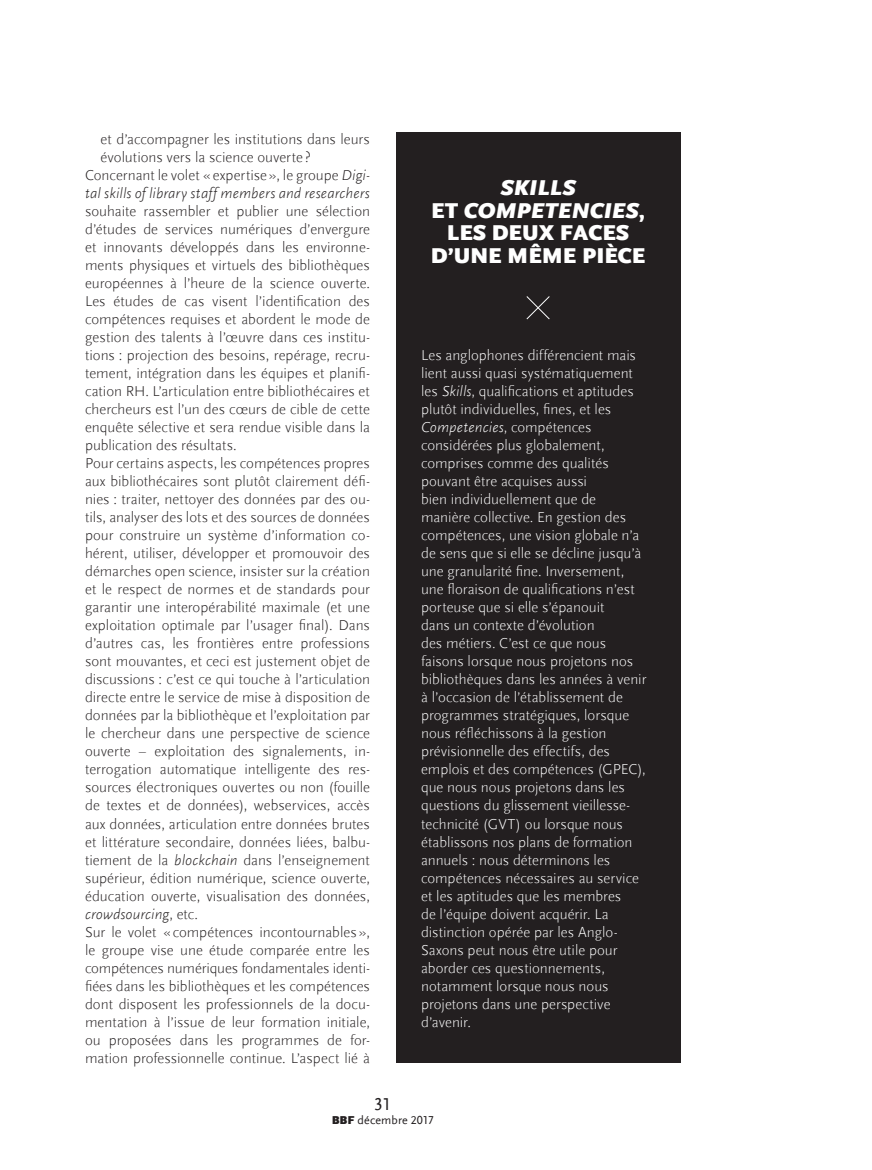
<style>
.page{position:relative;width:872px;height:1170px;background:#fff}
.page>*{position:absolute;margin:0;border:0;box-sizing:border-box;transform-origin:0 0}
.t1{font:900 22.5px/22.5px "Scala Sans";color:#fff;text-align:center}
.t2{font:18px "Scala Sans LF";color:#231f20}
.t3{font:300 15px/18px "Scala Sans";color:#231f20}
.t4{font:300 15px/18px "Scala Sans";color:#fff}
.t5{font:italic 300 15px "Scala Sans";letter-spacing:.005em;color:#231f20}
.t6{font:12px "Scala Sans LF";letter-spacing:.01em;color:#231f20}
.s1{font-style:italic}
.s2{font-family:"Scala Sans";font-weight:900}
</style>
<div class="page">
<div style="left:395px;top:132px;width:285px;height:930px;background:#231f20"></div>
<svg style="left:526px;top:296px;width:24px;height:24px"></svg>
<p class="t3" style="left:101px;top:130px;width:271px">et d’accompagner les institutions dans leurs</p>
<p class="t3" style="left:101px;top:148px;width:212px">évolutions vers la science ouverte ?</p>
<p class="t3" style="left:85px;top:166px;width:286px">Concernant le volet «expertise», le groupe <span class="s1">Digi-</span></p>
<p class="t5" style="left:85px;top:185px;width:286px">tal skills of library staff members and researchers</p>
<p class="t3" style="left:85px;top:202px;width:286px">souhaite rassembler et publier une sélection d’études de services numériques d’envergure et innovants développés dans les environne&shy;ments physiques et virtuels des bibliothèques européennes à l’heure de la science ouverte.<br>Les études de cas visent l’identification des compétences requises et abordent le mode de gestion des talents à l’œuvre dans ces institu&shy;tions : projection des besoins, repérage, recru&shy;tement, intégration dans les équipes et planifi&shy;cation RH. L’articulation entre bibliothécaires et chercheurs est l’un des cœurs de cible de cette enquête sélective et sera rendue visible dans la publication des résultats.<br>Pour certains aspects, les compétences propres aux bibliothécaires sont plutôt clairement défi&shy;nies : traiter, nettoyer des données par des ou&shy;tils, analyser des lots et des sources de données pour construire un système d’information co&shy;hérent, utiliser, développer et promouvoir des démarches open science, insister sur la création et le respect de normes et de standards pour garantir une interopérabilité maximale (et une exploitation optimale par l’usager final). Dans d’autres cas, les frontières entre professions sont mouvantes, et ceci est justement objet de discussions : c’est ce qui touche à l’articulation directe entre le service de mise à disposition de données par la bibliothèque et l’exploitation par le chercheur dans une perspective de science ouverte – exploitation des signalements, in&shy;terrogation automatique intelligente des res&shy;sources électroniques ouvertes ou non (fouille de textes et de données), webservices, accès aux données, articulation entre données brutes et littérature secondaire, données liées, balbu&shy;tiement de la <span class="s1">blockchain</span> dans l’enseignement supérieur, édition numérique, science ouverte, éducation ouverte, visualisation des données, <span class="s1">crowdsourcing</span>, etc.<br>Sur le volet «compétences incontournables», le groupe vise une étude comparée entre les compétences numériques fondamentales identi&shy;fiées dans les bibliothèques et les compétences dont disposent les professionnels de la docu&shy;mentation à l’issue de leur formation initiale, ou proposées dans les programmes de for&shy;mation professionnelle continue. L’aspect lié à</p>
<h1 class="t1" style="left:431px;top:177px;width:216px"><span class="s1">SKILLS<br></span>ET <span class="s1">COMPETENCIES</span>,<br>LES DEUX FACES<br>D’UNE MÊME PIÈCE</h1>
<p class="t4" style="left:421px;top:346px;width:227px">Les anglophones différencient mais lient aussi quasi systématiquement les <span class="s1">Skills</span>, qualifications et aptitudes plutôt individuelles, fines, et les <span class="s1">Competencies</span>, compétences considérées plus globalement, comprises comme des qualités pouvant être acquises aussi<br>bien individuellement que de manière collective. En gestion des compétences, une vision globale n’a de sens que si elle se décline jusqu’à une granularité fine. Inversement, une floraison de qualifications n’est porteuse que si elle s’épanouit<br>dans un contexte d’évolution<br>des métiers. C’est ce que nous faisons lorsque nous projetons nos bibliothèques dans les années à venir à l’occasion de l’établissement de programmes stratégiques, lorsque nous réfléchissons à la gestion prévisionnelle des effectifs, des emplois et des compétences (GPEC), que nous nous projetons dans les questions du glissement vieillesse&shy;technicité (GVT) ou lorsque nous établissons nos plans de formation annuels : nous déterminons les compétences nécessaires au service et les aptitudes que les membres<br>de l’équipe doivent acquérir. La distinction opérée par les Anglo-Saxons peut nous être utile pour aborder ces questionnements, notamment lorsque nous nous projetons dans une perspective d’avenir.</p>
<p class="t2" style="left:374px;top:1094px;width:19px">31</p>
<p class="t6" style="left:332px;top:1113px;width:104px"><span class="s2">BBF</span> décembre 2017</p>
</div>
